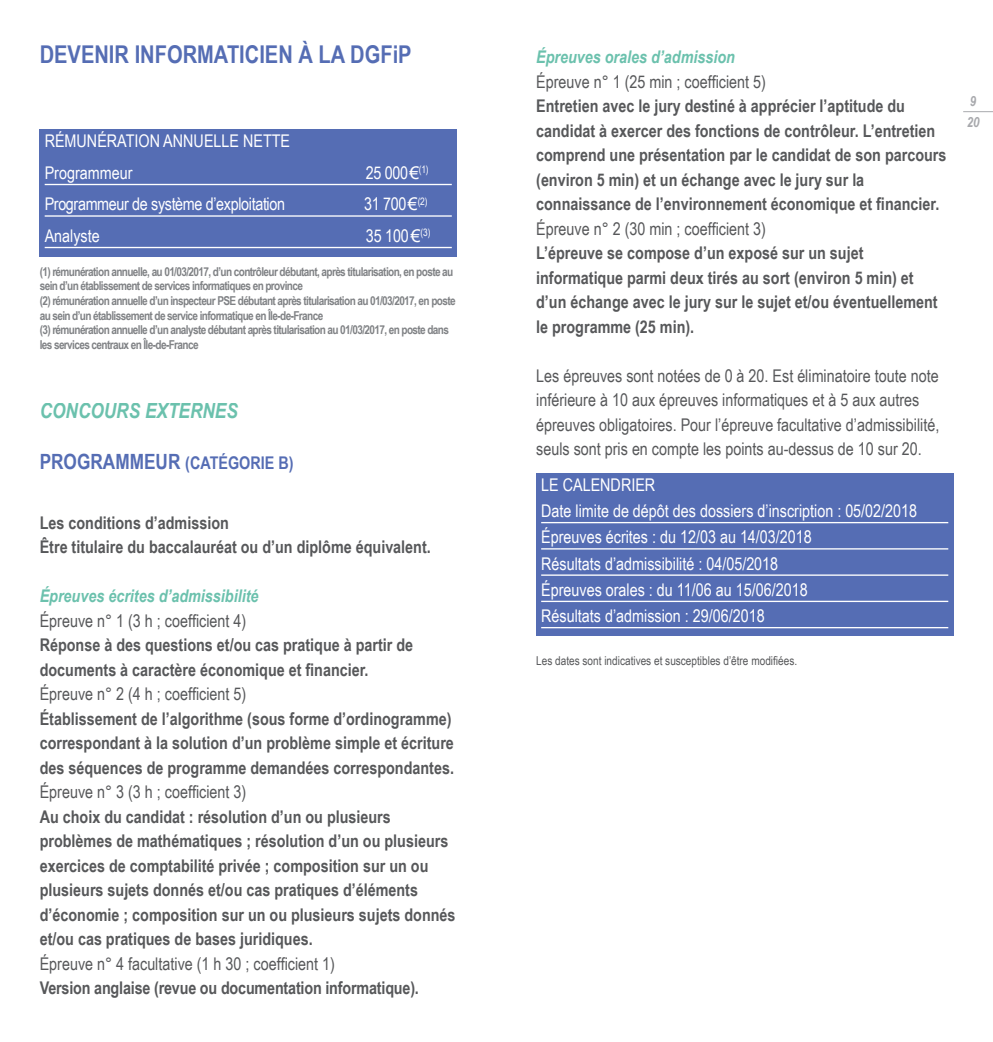
<style>
.page{position:relative;width:993px;height:1042px;background:#fff}
.page>*{position:absolute;margin:0;border:0;box-sizing:border-box;transform-origin:0 0}
.t1{font:700 24.5px "Arial Narrow";color:#556db4}
.t2{font:italic 700 21px "Arial Narrow";color:#6bc1ad}
.cdt{font:700 17.5px/24.5px "Arial Narrow";color:#57585a}
.cdt-2{font:17.5px/24.5px "Arial Narrow";color:#57585a}
.tableau_texte_blanc{font:17.5px "Arial Narrow";color:#fff}
.SOUS_TITRE_BOLD_ITA{font:italic 700 17.5px "Arial Narrow";color:#6bc1ad}
.titre_tableau{font:17.5px "Arial Narrow";color:#fff}
.tableau_texte_blanc-2{font:17.5px "Arial Narrow";letter-spacing:-.02em;color:#fff}
.t3{font:700 17.5px "Arial Narrow";color:#556db4}
.cdt-3{font:italic 700 14px "Arial Narrow";color:#a8a9ad}
.titre_2{font:700 12.25px/14.7px "Arial Narrow";letter-spacing:-.05em;color:#808285}
.t4{font:12.25px "Arial Narrow";color:#57585a}
.s1{font-family:"Arial"}
.s2{font-size:21px}
</style>
<div class="page">
<div style="left:536px;top:473px;width:416px;height:162px;background:#556db4"></div>
<hr style="left:541px;top:522px;width:406px;height:1px;background:#fff">
<hr style="left:541px;top:548px;width:406px;height:1px;background:#fff">
<hr style="left:541px;top:574px;width:406px;height:2px;background:#fff">
<hr style="left:541px;top:601px;width:406px;height:1px;background:#fff">
<hr style="left:541px;top:627px;width:406px;height:1px;background:#fff">
<div style="left:40px;top:130px;width:416px;height:127px;background:#556db4"></div>
<hr style="left:45px;top:184px;width:406px;height:1px;background:#fff">
<hr style="left:45px;top:215px;width:406px;height:2px;background:#fff">
<hr style="left:45px;top:247px;width:406px;height:1px;background:#fff">
<hr style="left:962px;top:111px;width:30px;height:1px;background:#a8a9ad">
<p class="t1" style="left:40px;top:35px;width:373px">DEVENIR INFORMATICIEN À LA DGFiP</p>
<p class="titre_tableau" style="left:45px;top:128px;width:247px">RÉMUNÉRATION ANNUELLE NETTE</p>
<p class="tableau_texte_blanc" style="left:45px;top:160px;width:89px">Programmeur</p>
<p class="tableau_texte_blanc" style="left:366px;top:160px;width:64px">25 000<span class="s1">€</span><sup>(1)</sup></p>
<p class="tableau_texte_blanc-2" style="left:45px;top:191px;width:242px">Programmeur de système d’exploitation</p>
<p class="tableau_texte_blanc" style="left:364px;top:191px;width:65px">31 700<span class="s1">€</span><sup>(2)</sup></p>
<p class="tableau_texte_blanc" style="left:45px;top:223px;width:57px">Analyste</p>
<p class="tableau_texte_blanc" style="left:366px;top:223px;width:66px">35 100<span class="s1">€</span><sup>(3)</sup></p>
<p class="titre_2" style="left:40px;top:263px;width:415px">(1) rémunération annuelle, au 01/03/2017, d’un contrôleur débutant, après titularisation, en poste au sein d’un établissement de services informatiques en province</p>
<p class="titre_2" style="left:40px;top:293px;width:417px">(2) rémunération annuelle d’un inspecteur PSE débutant après titularisation au 01/03/2017, en poste au sein d’un établissement de service informatique en Île-de-France</p>
<p class="titre_2" style="left:40px;top:322px;width:410px">(3) rémunération annuelle d’un analyste débutant après titularisation au 01/03/2017, en poste dans les services centraux en Île-de-France</p>
<p class="t2" style="left:40px;top:395px;width:200px">CONCOURS EXTERNES</p>
<p class="t3" style="left:40px;top:449px;width:255px"><span class="s2">PROGRAMMEUR</span> (CATÉGORIE B)</p>
<p class="cdt" style="left:40px;top:509px;width:392px">Les conditions d’admission<br>Être titulaire du baccalauréat ou d’un diplôme équivalent.</p>
<p class="SOUS_TITRE_BOLD_ITA" style="left:40px;top:583px;width:220px">Épreuves écrites d’admissibilité</p>
<p class="cdt-2" style="left:40px;top:607px;width:208px">Épreuve n° 1 (3 h ; coefficient 4)</p>
<p class="cdt" style="left:40px;top:632px;width:375px">Réponse à des questions et/ou cas pratique à partir de documents à caractère économique et financier.</p>
<p class="cdt-2" style="left:40px;top:681px;width:208px">Épreuve n° 2 (4 h ; coefficient 5)</p>
<p class="cdt" style="left:40px;top:705px;width:415px">Établissement de l’algorithme (sous forme d’ordinogramme) correspondant à la solution d’un problème simple et écriture des séquences de programme demandées correspondantes.</p>
<p class="cdt-2" style="left:40px;top:779px;width:208px">Épreuve n° 3 (3 h ; coefficient 3)</p>
<p class="cdt" style="left:40px;top:803px;width:417px">Au choix du candidat : résolution d’un ou plusieurs problèmes de mathématiques ; résolution d’un ou plusieurs exercices de comptabilité privée ; composition sur un ou plusieurs sujets donnés et/ou cas pratiques d’éléments d’économie ; composition sur un ou plusieurs sujets donnés et/ou cas pratiques de bases juridiques.</p>
<p class="cdt-2" style="left:40px;top:950px;width:296px">Épreuve n° 4 facultative (1 h 30 ; coefficient 1)</p>
<p class="cdt" style="left:40px;top:975px;width:380px">Version anglaise (revue ou documentation informatique).</p>
<p class="SOUS_TITRE_BOLD_ITA" style="left:536px;top:44px;width:200px">Épreuves orales d’admission</p>
<p class="cdt-2" style="left:536px;top:68px;width:231px">Épreuve n° 1 (25 min ; coefficient 5)</p>
<p class="cdt" style="left:536px;top:93px;width:411px">Entretien avec le jury destiné à apprécier l’aptitude du candidat à exercer des fonctions de contrôleur. L’entretien comprend une présentation par le candidat de son parcours (environ 5 min) et un échange avec le jury sur la connaissance de l’environnement économique et financier.</p>
<p class="cdt-2" style="left:536px;top:215px;width:231px">Épreuve n° 2 (30 min ; coefficient 3)</p>
<p class="cdt" style="left:536px;top:240px;width:403px">L’épreuve se compose d’un exposé sur un sujet informatique parmi deux tirés au sort (environ 5 min) et d’un échange avec le jury sur le sujet et/ou éventuellement le programme (25 min).</p>
<p class="cdt-2" style="left:536px;top:362px;width:404px">Les épreuves sont notées de 0 à 20. Est éliminatoire toute note inférieure à 10 aux épreuves informatiques et à 5 aux autres épreuves obligatoires. Pour l’épreuve facultative d’admissibilité, seuls sont pris en compte les points au-dessus de 10 sur 20.</p>
<p class="titre_tableau" style="left:541px;top:472px;width:116px">LE CALENDRIER</p>
<p class="tableau_texte_blanc" style="left:541px;top:498px;width:377px">Date limite de dépôt des dossiers d’inscription : 05/02/2018</p>
<p class="tableau_texte_blanc" style="left:541px;top:524px;width:272px">Épreuves écrites : du 12/03 au 14/03/2018</p>
<p class="tableau_texte_blanc" style="left:541px;top:550px;width:238px">Résultats d’admissibilité : 04/05/2018</p>
<p class="tableau_texte_blanc" style="left:541px;top:577px;width:268px">Épreuves orales : du 11/06 au 15/06/2018</p>
<p class="tableau_texte_blanc" style="left:541px;top:603px;width:225px">Résultats d’admission : 29/06/2018</p>
<p class="t4" style="left:536px;top:652px;width:262px">Les dates sont indicatives et susceptibles d’être modifiées.</p>
<p class="cdt-3" style="left:969px;top:91px;width:8px">9</p>
<p class="cdt-3" style="left:966px;top:112px;width:14px">20</p>
</div>
